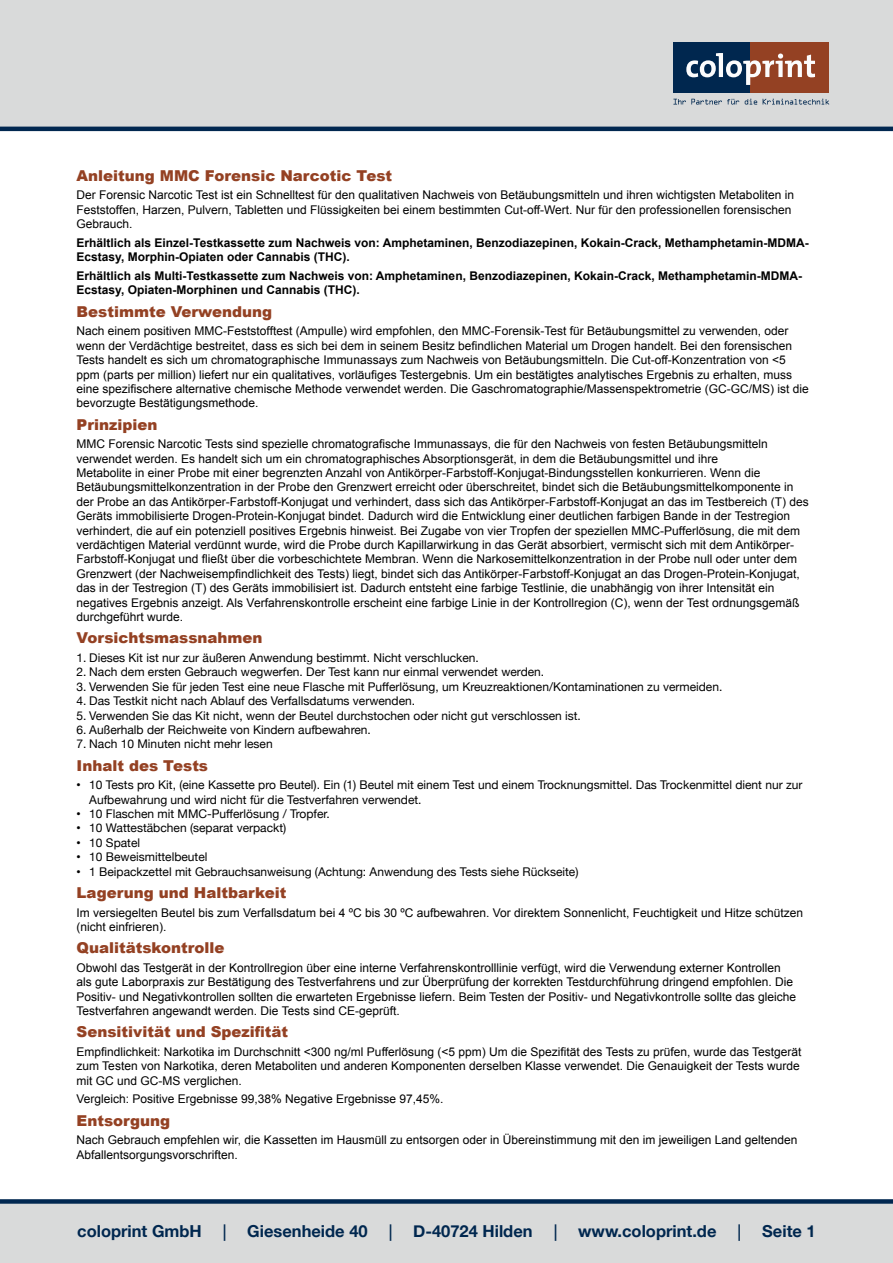
<style>
.page{position:relative;width:893px;height:1263px;background:#fff}
.page>*{position:absolute;margin:0;border:0;box-sizing:border-box;transform-origin:0 0}
.t1{font:700 16.5px "Helvetica Neue";color:#00274f}
.t2{font:900 15px "Arial";color:#944123}
.t3{font:12px/14.4px "Arial";color:#000}
.t4{font:12px/14.4px "Helvetica Neue";color:#000}
.t5{font:700 12px/14.4px "Arial";color:#000}
.s1{font-family:"Arial"}
.s2{font-family:"Open Sans";font-weight:400}
</style>
<div class="page">
<div style="left:0;top:0;width:893px;height:128px;background:#d9dada"></div>
<hr style="left:0;top:127px;width:893px;height:4px;background:#012750">
<div style="left:0;top:1203px;width:893px;height:60px;background:#d9dada"></div>
<div style="left:0;top:1199px;width:893px;height:5px;background:#012750"></div>
<div style="left:673px;top:43px;width:77px;height:50px;background:#00274f"></div>
<div style="left:750px;top:43px;width:78px;height:50px;background:#944123"></div>
<svg style="left:686px;top:53px;width:129px;height:32px"></svg>
<svg style="left:673px;top:99px;width:66px;height:6px"></svg>
<svg style="left:745px;top:99px;width:12px;height:6px"></svg>
<svg style="left:763px;top:99px;width:66px;height:6px"></svg>
<p class="t2" style="left:77px;top:165px;width:317px">Anleitung MMC Forensic Narcotic Test</p>
<p class="t3" style="left:77px;top:188px;width:719px">Der Forensic Narcotic Test ist ein Schnelltest für den qualitativen Nachweis von Betäubungsmitteln und ihren wichtigsten Metaboliten in<br>Feststoffen, Harzen, Pulvern, Tabletten und Flüssigkeiten bei einem bestimmten Cut-off-Wert. Nur für den professionellen forensischen<br>Gebrauch.</p>
<p class="t5" style="left:77px;top:236px;width:734px">Erhältlich als Einzel-Testkassette zum Nachweis von: Amphetaminen, Benzodiazepinen, Kokain-Crack, Methamphetamin-MDMA-<br>Ecstasy, Morphin-Opiaten oder Cannabis (THC).</p>
<p class="t5" style="left:77px;top:269px;width:727px">Erhältlich als Multi-Testkassette zum Nachweis von: Amphetaminen, Benzodiazepinen, Kokain-Crack, Methamphetamin-MDMA-<br>Ecstasy, Opiaten-Morphinen und Cannabis (THC).</p>
<p class="t2" style="left:77px;top:300px;width:197px">Bestimmte Verwendung</p>
<p class="t3" style="left:77px;top:324px;width:734px">Nach einem positiven MMC-Feststofftest (Ampulle) wird empfohlen, den MMC-Forensik-Test für Betäubungsmittel zu verwenden, oder wenn der Verdächtige bestreitet, dass es sich bei dem in seinem Besitz befindlichen Material um Drogen handelt. Bei den forensischen Tests handelt es sich um chromatographische Immunassays zum Nachweis von Betäubungsmitteln. Die Cut-off-Konzentration von &lt;5 ppm (parts per million) liefert nur ein qualitatives, vorläufiges Testergebnis. Um ein bestätigtes analytisches Ergebnis zu erhalten, muss eine spezifischere alternative chemische Methode verwendet werden. Die Gaschromatographie/Massenspektrometrie (GC-GC/MS) ist die bevorzugte Bestätigungsmethode.</p>
<p class="t2" style="left:77px;top:413px;width:82px">Prinzipien</p>
<p class="t3" style="left:77px;top:437px;width:734px">MMC Forensic Narcotic Tests sind spezielle chromatografische Immunassays, die für den Nachweis von festen Betäubungsmitteln verwendet werden. Es handelt sich um ein chromatographisches Absorptionsgerät, in dem die Betäubungsmittel und ihre<br>Metabolite in einer Probe mit einer begrenzten Anzahl von Antikörper-Farbstoff-Konjugat-Bindungsstellen konkurrieren. Wenn die Betäubungsmittelkonzentration in der Probe den Grenzwert erreicht oder überschreitet, bindet sich die Betäubungsmittelkomponente in der Probe an das Antikörper-Farbstoff-Konjugat und verhindert, dass sich das Antikörper-Farbstoff-Konjugat an das im Testbereich (T) des Geräts immobilisierte Drogen-Protein-Konjugat bindet. Dadurch wird die Entwicklung einer deutlichen farbigen Bande in der Testregion verhindert, die auf ein potenziell positives Ergebnis hinweist. Bei Zugabe von vier Tropfen der speziellen MMC-Pufferlösung, die mit dem verdächtigen Material verdünnt wurde, wird die Probe durch Kapillarwirkung in das Gerät absorbiert, vermischt sich mit dem Antikörper-Farbstoff-Konjugat und fließt über die vorbeschichtete Membran. Wenn die Narkosemittelkonzentration in der Probe null oder unter dem Grenzwert (der Nachweisempfindlichkeit des Tests) liegt, bindet sich das Antikörper-Farbstoff-Konjugat an das Drogen-Protein-Konjugat, das in der Testregion (T) des Geräts immobilisiert ist. Dadurch entsteht eine farbige Testlinie, die unabhängig von ihrer Intensität ein negatives Ergebnis anzeigt. Als Verfahrenskontrolle erscheint eine farbige Linie in der Kontrollregion (C), wenn der Test ordnungsgemäß durchgeführt wurde.</p>
<p class="t2" style="left:77px;top:627px;width:188px">Vorsichtsmassnahmen</p>
<p class="t4" style="left:77px;top:651px;width:404px">1. Dieses Kit ist nur zur äußeren Anwendung bestimmt. Nicht verschlucken.</p>
<p class="t4" style="left:77px;top:666px;width:469px">2. Nach dem ersten Gebrauch wegwerfen. Der Test kann nur einmal verwendet werden.</p>
<p class="t4" style="left:77px;top:680px;width:647px">3. Verwenden Sie für jeden Test eine neue Flasche mit Pufferlösung, um Kreuzreaktionen/Kontaminationen zu vermeiden.</p>
<p class="t4" style="left:77px;top:694px;width:340px">4. Das Testkit nicht nach Ablauf des Verfallsdatums verwenden.</p>
<p class="t4" style="left:77px;top:709px;width:506px">5. Verwenden Sie das Kit nicht, wenn der Beutel durchstochen oder nicht gut verschlossen ist.</p>
<p class="t4" style="left:77px;top:723px;width:296px">6. Außerhalb der Reichweite von Kindern aufbewahren.</p>
<p class="t4" style="left:77px;top:738px;width:198px">7. Nach 10 Minuten nicht mehr lesen</p>
<p class="t2" style="left:77px;top:754px;width:133px">Inhalt des Tests</p>
<p class="t4" style="left:89px;top:778px;width:715px;text-indent:-13px"><span class="s1">•</span> 10 Tests pro Kit, (eine Kassette pro Beutel). Ein (1) Beutel mit einem Test und einem Trocknungsmittel. Das Trockenmittel dient nur zur<br>Aufbewahrung und wird nicht für die Testverfahren verwendet.</p>
<p class="t4" style="left:77px;top:807px;width:255px"><span class="s1">•</span> 10 Flaschen mit MMC-Pufferlösung / Tropfer.</p>
<p class="t4" style="left:77px;top:822px;width:211px"><span class="s1">•</span> 10 Wattestäbchen (separat verpackt)</p>
<p class="t4" style="left:77px;top:836px;width:65px"><span class="s1">•</span> 10 Spatel</p>
<p class="t4" style="left:77px;top:850px;width:132px"><span class="s1">•</span> 10 Beweismittelbeutel</p>
<p class="t4" style="left:77px;top:865px;width:503px"><span class="s1">•</span> 1 Beipackzettel mit Gebrauchsanweisung (Achtung: Anwendung des Tests siehe Rückseite)</p>
<p class="t2" style="left:77px;top:882px;width:211px">Lagerung und Haltbarkeit</p>
<p class="t3" style="left:77px;top:905px;width:728px">Im versiegelten Beutel bis zum Verfallsdatum bei 4 ºC bis 30 ºC aufbewahren. Vor direktem Sonnenlicht, Feuchtigkeit und Hitze schützen (nicht einfrieren).</p>
<p class="t2" style="left:77px;top:937px;width:150px">Qualitätskontrolle</p>
<p class="t3" style="left:77px;top:961px;width:721px">Obwohl das Testgerät in der Kontrollregion über eine interne Verfahrenskontrolllinie verfügt, wird die Verwendung externer Kontrollen als gute Laborpraxis zur Bestätigung des Testverfahrens und zur Überprüfung der korrekten Testdurchführung dringend empfohlen. Die Positiv- und Negativkontrollen sollten die erwarteten Ergebnisse liefern. Beim Testen der Positiv- und Negativkontrolle sollte das gleiche Testverfahren angewandt werden. Die Tests sind CE-geprüft.</p>
<p class="t2" style="left:77px;top:1021px;width:213px">Sensitivität und Spezifität</p>
<p class="t3" style="left:77px;top:1045px;width:727px">Empfindlichkeit: Narkotika im Durchschnitt &lt;300 ng/ml Pufferlösung (&lt;5 ppm) Um die Spezifität des Tests zu prüfen, wurde das Testgerät zum Testen von Narkotika, deren Metaboliten und anderen Komponenten derselben Klasse verwendet. Die Genauigkeit der Tests wurde mit GC und GC-MS verglichen.</p>
<p class="t3" style="left:77px;top:1092px;width:368px">Vergleich: Positive Ergebnisse 99,38% Negative Ergebnisse 97,45%.</p>
<p class="t2" style="left:77px;top:1109px;width:95px">Entsorgung</p>
<p class="t3" style="left:77px;top:1133px;width:722px">Nach Gebrauch empfehlen wir, die Kassetten im Hausmüll zu entsorgen oder in Übereinstimmung mit den im jeweiligen Land geltenden<br>Abfallentsorgungsvorschriften.</p>
<h1 class="t1" style="left:77px;top:1218px;width:740px">coloprint GmbH <span class="s2">|</span> Giesenheide 40 <span class="s2">|</span> D-40724 Hilden <span class="s2">|</span> www.coloprint.de <span class="s2">|</span> Seite 1</h1>
</div>
